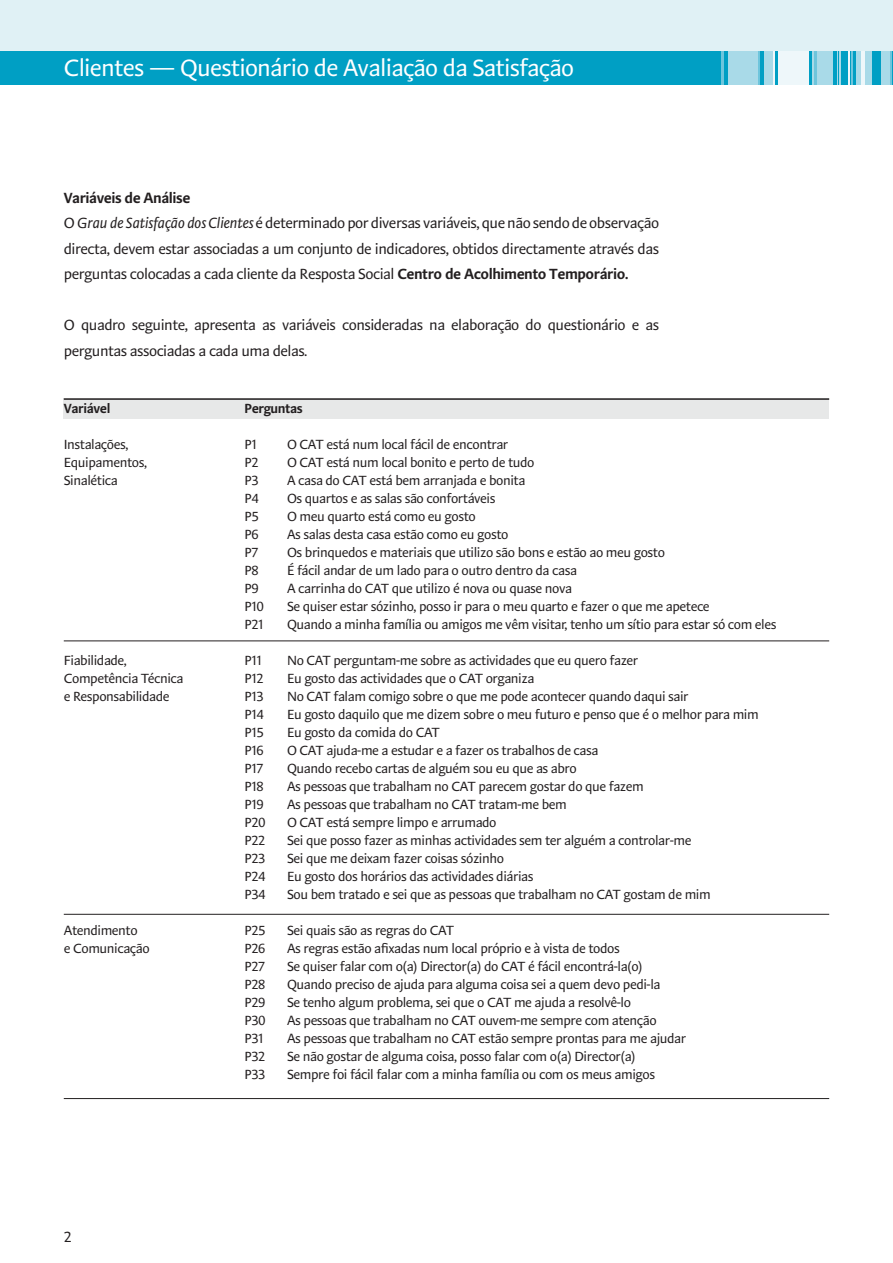
<style>
.page{position:relative;width:893px;height:1263px;background:#fff}
.page>*{position:absolute;margin:0;border:0;box-sizing:border-box;transform-origin:0 0}
.t1{font:24px "Stella Lining";letter-spacing:-.03em;color:#fff}
.t2{font:15px/25.5px "Stella Lining";letter-spacing:-.03em;color:#231f20}
.t3{font:13.5px/18px "Stella Lining";letter-spacing:-.03em;color:#231f20}
.t4{font:700 13.5px "Stella Lining";letter-spacing:-.03em;color:#231f20}
.s1{font-weight:700}
.s2{font-style:italic}
</style>
<div class="page">
<div style="left:0;top:0;width:893px;height:85px;background:#e0f1f5"></div>
<hr style="left:891px;top:52px;width:2px;height:33px;background:#009fc4">
<hr style="left:890px;top:52px;width:1px;height:33px;background:#6ec5dc">
<div style="left:881px;top:52px;width:9px;height:33px;background:#a9dae8"></div>
<div style="left:872px;top:52px;width:9px;height:33px;background:#009fc4"></div>
<div style="left:864px;top:52px;width:8px;height:33px;background:#a9dae8"></div>
<hr style="left:861px;top:52px;width:3px;height:33px;background:#eef7fa">
<div style="left:855px;top:52px;width:6px;height:33px;background:#a9dae8"></div>
<hr style="left:852px;top:52px;width:3px;height:33px;background:#009fc4">
<hr style="left:851px;top:52px;width:1px;height:33px;background:#6ec5dc">
<hr style="left:849px;top:52px;width:2px;height:33px;background:#009fc4">
<hr style="left:848px;top:52px;width:1px;height:33px;background:#eef7fa">
<hr style="left:846px;top:52px;width:2px;height:33px;background:#009fc4">
<div style="left:840px;top:52px;width:6px;height:33px;background:#009fc4"></div>
<hr style="left:839px;top:52px;width:1px;height:33px;background:#a9dae8">
<hr style="left:837px;top:52px;width:2px;height:33px;background:#009fc4">
<hr style="left:836px;top:52px;width:2px;height:33px;background:#a9dae8">
<hr style="left:833px;top:52px;width:3px;height:33px;background:#009fc4">
<div style="left:817px;top:52px;width:16px;height:33px;background:#a9dae8"></div>
<svg style="left:813px;top:52px;width:4px;height:33px"></svg>
<hr style="left:812px;top:52px;width:1px;height:33px;background:#a9dae8">
<hr style="left:809px;top:52px;width:3px;height:33px;background:#009fc4">
<div style="left:777px;top:52px;width:32px;height:33px;background:#eef7fa"></div>
<hr style="left:774px;top:52px;width:3px;height:33px;background:#009fc4">
<hr style="left:773px;top:52px;width:1px;height:33px;background:#eef7fa">
<div style="left:764px;top:52px;width:9px;height:33px;background:#a9dae8"></div>
<hr style="left:760px;top:52px;width:4px;height:33px;background:#009fc4">
<hr style="left:758px;top:52px;width:2px;height:33px;background:#6ec5dc">
<div style="left:728px;top:52px;width:30px;height:33px;background:#a9dae8"></div>
<hr style="left:724px;top:52px;width:4px;height:33px;background:#009fc4">
<hr style="left:721px;top:52px;width:3px;height:33px;background:#6ec5dc">
<div style="left:0;top:52px;width:721px;height:33px;background:#009fc4"></div>
<div style="left:64px;top:398px;width:765px;height:21px;background:#e7e8e8"></div>
<hr style="left:64px;top:398px;width:765px;height:2px;background:#231f20">
<hr style="left:64px;top:641px;width:765px;height:1px;background:#231f20">
<hr style="left:64px;top:914px;width:765px;height:1px;background:#231f20">
<hr style="left:64px;top:1098px;width:765px;height:1px;background:#231f20">
<h1 class="t1" style="left:64px;top:54px;width:512px">Clientes — Questionário de Avaliação da Satisfação</h1>
<p class="t2" style="left:64px;top:185px;width:597px"><span class="s1">Variáveis de Análise<br></span>O <span class="s2">Grau de Satisfação dos Clientes</span> é determinado por diversas variáveis, que não sendo de observação directa, devem estar associadas a um conjunto de indicadores, obtidos directamente através das perguntas colocadas a cada cliente da Resposta Social <span class="s1">Centro de Acolhimento Temporário.</span></p>
<p class="t2" style="left:64px;top:312px;width:597px">O quadro seguinte, apresenta as variáveis consideradas na elaboração do questionário e as perguntas associadas a cada uma delas.</p>
<p class="t4" style="left:64px;top:400px;width:48px">Variável</p>
<p class="t3" style="left:64px;top:435px;width:85px">Instalações,<br>Equipamentos,<br>Sinalética</p>
<p class="t3" style="left:64px;top:651px;width:121px">Fiabilidade,<br>Competência Técnica e Responsabilidade</p>
<p class="t3" style="left:64px;top:921px;width:87px">Atendimento<br>e Comunicação</p>
<p class="t4" style="left:244px;top:400px;width:60px">Perguntas</p>
<p class="t3" style="left:244px;top:435px;width:11px">P1</p>
<p class="t3" style="left:287px;top:435px;width:223px">O CAT está num local fácil de encontrar</p>
<p class="t3" style="left:244px;top:453px;width:16px">P2</p>
<p class="t3" style="left:287px;top:453px;width:249px">O CAT está num local bonito e perto de tudo</p>
<p class="t3" style="left:244px;top:471px;width:15px">P3</p>
<p class="t3" style="left:287px;top:471px;width:240px">A casa do CAT está bem arranjada e bonita</p>
<p class="t3" style="left:244px;top:489px;width:16px">P4</p>
<p class="t3" style="left:287px;top:489px;width:210px">Os quartos e as salas são confortáveis</p>
<p class="t3" style="left:244px;top:507px;width:16px">P5</p>
<p class="t3" style="left:287px;top:507px;width:190px">O meu quarto está como eu gosto</p>
<p class="t3" style="left:244px;top:525px;width:16px">P6</p>
<p class="t3" style="left:287px;top:525px;width:223px">As salas desta casa estão como eu gosto</p>
<p class="t3" style="left:244px;top:543px;width:15px">P7</p>
<p class="t3" style="left:287px;top:543px;width:379px">Os brinquedos e materiais que utilizo são bons e estão ao meu gosto</p>
<p class="t3" style="left:244px;top:561px;width:16px">P8</p>
<p class="t3" style="left:287px;top:561px;width:291px">É fácil andar de um lado para o outro dentro da casa</p>
<p class="t3" style="left:244px;top:579px;width:16px">P9</p>
<p class="t3" style="left:287px;top:579px;width:287px">A carrinha do CAT que utilizo é nova ou quase nova</p>
<p class="t3" style="left:244px;top:597px;width:21px">P10</p>
<p class="t3" style="left:287px;top:597px;width:424px">Se quiser estar sózinho, posso ir para o meu quarto e fazer o que me apetece</p>
<p class="t3" style="left:244px;top:615px;width:17px">P21</p>
<p class="t3" style="left:287px;top:615px;width:491px">Quando a minha família ou amigos me vêm visitar, tenho um sítio para estar só com eles</p>
<p class="t3" style="left:244px;top:651px;width:12px">P11</p>
<p class="t3" style="left:287px;top:651px;width:353px">No CAT perguntam-me sobre as actividades que eu quero fazer</p>
<p class="t3" style="left:244px;top:669px;width:21px">P12</p>
<p class="t3" style="left:287px;top:669px;width:249px">Eu gosto das actividades que o CAT organiza</p>
<p class="t3" style="left:244px;top:687px;width:21px">P13</p>
<p class="t3" style="left:287px;top:687px;width:403px">No CAT falam comigo sobre o que me pode acontecer quando daqui sair</p>
<p class="t3" style="left:244px;top:705px;width:21px">P14</p>
<p class="t3" style="left:287px;top:705px;width:473px">Eu gosto daquilo que me dizem sobre o meu futuro e penso que é o melhor para mim</p>
<p class="t3" style="left:244px;top:723px;width:21px">P15</p>
<p class="t3" style="left:287px;top:723px;width:155px">Eu gosto da comida do CAT</p>
<p class="t3" style="left:244px;top:741px;width:21px">P16</p>
<p class="t3" style="left:287px;top:741px;width:313px">O CAT ajuda-me a estudar e a fazer os trabalhos de casa</p>
<p class="t3" style="left:244px;top:759px;width:20px">P17</p>
<p class="t3" style="left:287px;top:759px;width:291px">Quando recebo cartas de alguém sou eu que as abro</p>
<p class="t3" style="left:244px;top:777px;width:21px">P18</p>
<p class="t3" style="left:287px;top:777px;width:358px">As pessoas que trabalham no CAT parecem gostar do que fazem</p>
<p class="t3" style="left:244px;top:795px;width:21px">P19</p>
<p class="t3" style="left:287px;top:795px;width:281px">As pessoas que trabalham no CAT tratam-me bem</p>
<p class="t3" style="left:244px;top:813px;width:23px">P20</p>
<p class="t3" style="left:287px;top:813px;width:211px">O CAT está sempre limpo e arrumado</p>
<p class="t3" style="left:244px;top:831px;width:22px">P22</p>
<p class="t3" style="left:287px;top:831px;width:406px">Sei que posso fazer as minhas actividades sem ter alguém a controlar-me</p>
<p class="t3" style="left:244px;top:849px;width:22px">P23</p>
<p class="t3" style="left:287px;top:849px;width:219px">Sei que me deixam fazer coisas sózinho</p>
<p class="t3" style="left:244px;top:867px;width:23px">P24</p>
<p class="t3" style="left:287px;top:867px;width:248px">Eu gosto dos horários das actividades diárias</p>
<p class="t3" style="left:244px;top:885px;width:22px">P34</p>
<p class="t3" style="left:287px;top:885px;width:425px">Sou bem tratado e sei que as pessoas que trabalham no CAT gostam de mim</p>
<p class="t3" style="left:244px;top:921px;width:23px">P25</p>
<p class="t3" style="left:287px;top:921px;width:169px">Sei quais são as regras do CAT</p>
<p class="t3" style="left:244px;top:939px;width:22px">P26</p>
<p class="t3" style="left:287px;top:939px;width:334px">As regras estão afixadas num local próprio e à vista de todos</p>
<p class="t3" style="left:244px;top:957px;width:22px">P27</p>
<p class="t3" style="left:287px;top:957px;width:357px">Se quiser falar com o(a) Director(a) do CAT é fácil encontrá-la(o)</p>
<p class="t3" style="left:244px;top:975px;width:22px">P28</p>
<p class="t3" style="left:287px;top:975px;width:375px">Quando preciso de ajuda para alguma coisa sei a quem devo pedi-la</p>
<p class="t3" style="left:244px;top:993px;width:22px">P29</p>
<p class="t3" style="left:287px;top:993px;width:345px">Se tenho algum problema, sei que o CAT me ajuda a resolvê-lo</p>
<p class="t3" style="left:244px;top:1011px;width:23px">P30</p>
<p class="t3" style="left:287px;top:1011px;width:371px">As pessoas que trabalham no CAT ouvem-me sempre com atenção</p>
<p class="t3" style="left:244px;top:1029px;width:17px">P31</p>
<p class="t3" style="left:287px;top:1029px;width:401px">As pessoas que trabalham no CAT estão sempre prontas para me ajudar</p>
<p class="t3" style="left:244px;top:1047px;width:22px">P32</p>
<p class="t3" style="left:287px;top:1047px;width:350px">Se não gostar de alguma coisa, posso falar com o(a) Director(a)</p>
<p class="t3" style="left:244px;top:1065px;width:22px">P33</p>
<p class="t3" style="left:287px;top:1065px;width:370px">Sempre foi fácil falar com a minha família ou com os meus amigos</p>
</div>
